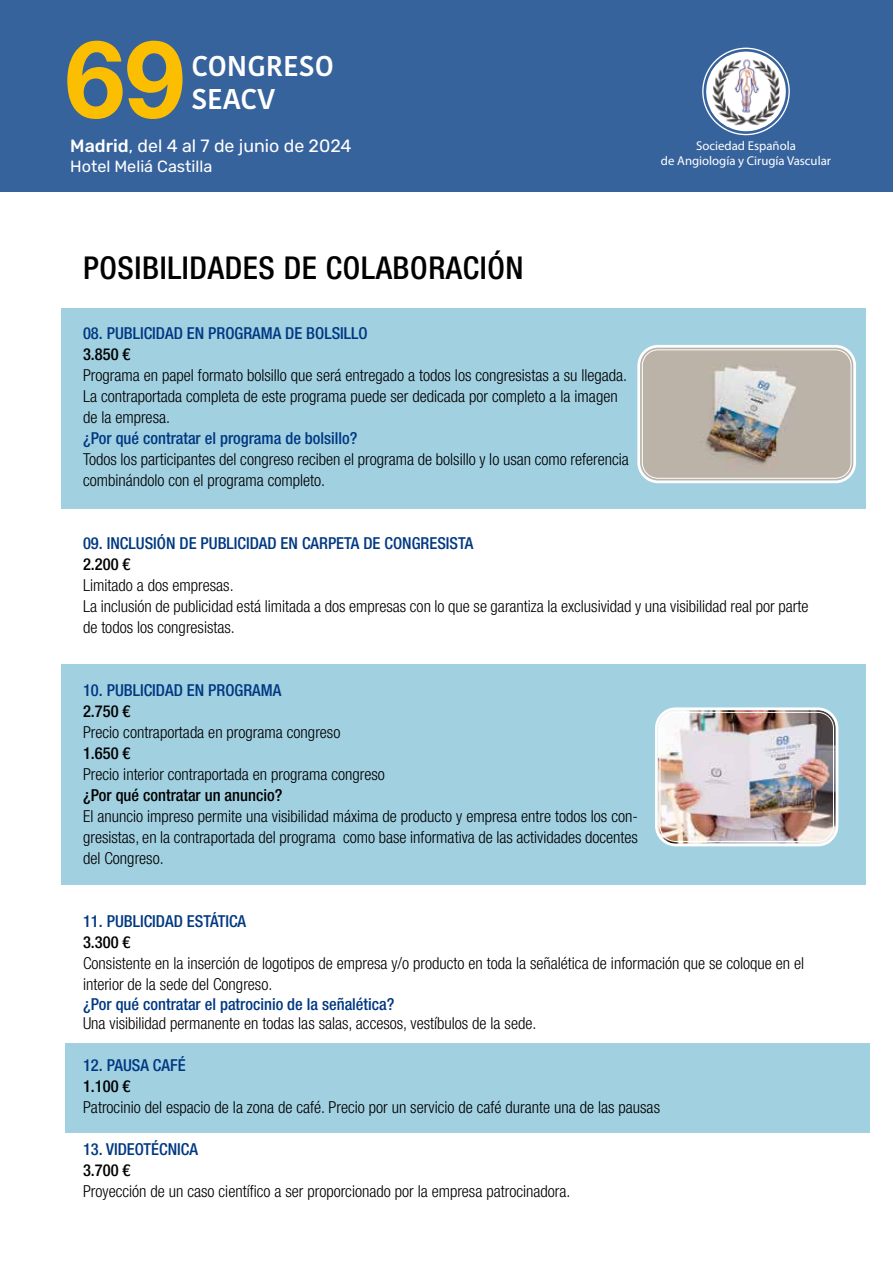
<style>
.page{position:relative;width:893px;height:1263px;background:#fff}
.page>*{position:absolute;margin:0;border:0;box-sizing:border-box;transform-origin:0 0}
.t1{font:700 107.7px "Helvetica Neue";color:#fbbe00}
.t2{font:500 condensed 31.5px "Helvetica Neue LT Com";letter-spacing:.02em;color:#000}
.t3{font:600 28.5px/33px "Kohinoor Devanagari";color:#fff}
.t4{font:17.7px "Rubik";color:#fff}
.t5{font:300 condensed 16.5px/21px "Helvetica Neue LT Com";color:#000}
.t6{font:500 condensed 16.5px "Helvetica Neue LT Com";color:#003882}
.t7{font:500 condensed 16.5px "Helvetica Neue LT Com";color:#000}
.t8{font:16.2px "Rubik";color:#fff}
.t9{font:12.75px/14.4px "Myriad Pro";color:#fff;text-align:center}
.s1{font-weight:500}
</style>
<div class="page">
<div style="left:61px;top:308px;width:805px;height:201px;background:#a1d0e1"></div>
<div style="left:61px;top:665px;width:805px;height:220px;background:#a1d0e1"></div>
<div style="left:65px;top:1042px;width:805px;height:90px;background:#a1d0e1"></div>
<img style="left:641px;top:349px;width:211px;height:130px">
<div style="left:637px;top:345px;width:219px;height:138px;border:3px solid #fff;border-radius:19px"></div>
<div style="left:642px;top:349px;width:209px;height:130px;border:1px solid #fff;border-radius:16px"></div>
<img style="left:659px;top:711px;width:177px;height:133px">
<div style="left:655px;top:707px;width:183px;height:139px;border:3px solid #fff;border-radius:19px"></div>
<div style="left:659px;top:712px;width:175px;height:130px;border:1px solid #fff;border-radius:16px"></div>
<div style="left:0;top:0;width:893px;height:192px;background:#37639d"></div>
<div style="left:706px;top:52px;width:80px;height:79px;background:#fff;border-radius:50%"></div>
<img style="left:711px;top:57px;width:68px;height:70px">
<div style="left:709px;top:54px;width:74px;height:75px;border:1px solid #fff;border-radius:50%"></div>
<h1 class="t1" style="left:65px;top:-5px;width:121px">69</h1>
<h3 class="t3" style="left:191px;top:50px;width:144px">CONGRESO<br>SEACV</h3>
<p class="t4" style="left:70px;top:136px;width:283px"><span class="s1">Madrid</span>, del 4 al 7 de junio de 2024</p>
<p class="t8" style="left:70px;top:157px;width:144px">Hotel Meliá Castilla</p>
<h2 class="t2" style="left:83px;top:249px;width:442px">POSIBILIDADES DE COLABORACIÓN</h2>
<p class="t6" style="left:83px;top:323px;width:286px">08. PUBLICIDAD EN PROGRAMA DE BOLSILLO</p>
<p class="t7" style="left:83px;top:344px;width:49px">3.850 €</p>
<p class="t5" style="left:83px;top:365px;width:546px">Programa en papel formato bolsillo que será entregado a todos los congresistas a su llegada.<br>La contraportada completa de este programa puede ser dedicada por completo a la imagen de la empresa.</p>
<p class="t6" style="left:83px;top:429px;width:276px">¿Por qué contratar el programa de bolsillo?</p>
<p class="t5" style="left:83px;top:449px;width:547px">Todos los participantes del congreso reciben el programa de bolsillo y lo usan como referencia combinándolo con el programa completo.</p>
<p class="t9" style="left:661px;top:139px;width:172px">Sociedad Española<br>de Angiología y Cirugía Vascular</p>
<p class="t6" style="left:83px;top:534px;width:392px">09. INCLUSIÓN DE PUBLICIDAD EN CARPETA DE CONGRESISTA</p>
<p class="t7" style="left:83px;top:555px;width:49px">2.200 €</p>
<p class="t5" style="left:83px;top:575px;width:727px">Limitado a dos empresas.<br>La inclusión de publicidad está limitada a dos empresas con lo que se garantiza la exclusividad y una visibilidad real por parte de todos los congresistas.</p>
<p class="t6" style="left:83px;top:681px;width:200px">10. PUBLICIDAD EN PROGRAMA</p>
<p class="t7" style="left:83px;top:702px;width:49px">2.750 €</p>
<p class="t5" style="left:83px;top:722px;width:259px">Precio contraportada en programa congreso</p>
<p class="t7" style="left:83px;top:744px;width:49px">1.650 €</p>
<p class="t5" style="left:83px;top:764px;width:303px">Precio interior contraportada en programa congreso</p>
<p class="t7" style="left:83px;top:786px;width:201px">¿Por qué contratar un anuncio?</p>
<p class="t5" style="left:83px;top:806px;width:556px;text-align:justify">El anuncio impreso permite una visibilidad máxima de producto y empresa entre todos los con&shy;gresistas, en la contraportada del programa como base informativa de las actividades docentes del Congreso.</p>
<p class="t6" style="left:83px;top:912px;width:165px">11. PUBLICIDAD ESTÁTICA</p>
<p class="t7" style="left:83px;top:933px;width:49px">3.300 €</p>
<p class="t5" style="left:83px;top:953px;width:723px">Consistente en la inserción de logotipos de empresa y/o producto en toda la señalética de información que se coloque en el interior de la sede del Congreso.</p>
<p class="t6" style="left:83px;top:994px;width:313px">¿Por qué contratar el patrocinio de la señalética?</p>
<p class="t5" style="left:83px;top:1013px;width:455px">Una visibilidad permanente en todas las salas, accesos, vestíbulos de la sede.</p>
<p class="t6" style="left:83px;top:1056px;width:104px">12. PAUSA CAFÉ</p>
<p class="t7" style="left:83px;top:1077px;width:49px">1.100 €</p>
<p class="t5" style="left:83px;top:1097px;width:578px">Patrocinio del espacio de la zona de café. Precio por un servicio de café durante una de las pausas</p>
<p class="t6" style="left:83px;top:1140px;width:116px">13. VIDEOTÉCNICA</p>
<p class="t7" style="left:83px;top:1161px;width:49px">3.700 €</p>
<p class="t5" style="left:83px;top:1181px;width:489px">Proyección de un caso científico a ser proporcionado por la empresa patrocinadora.</p>
</div>
